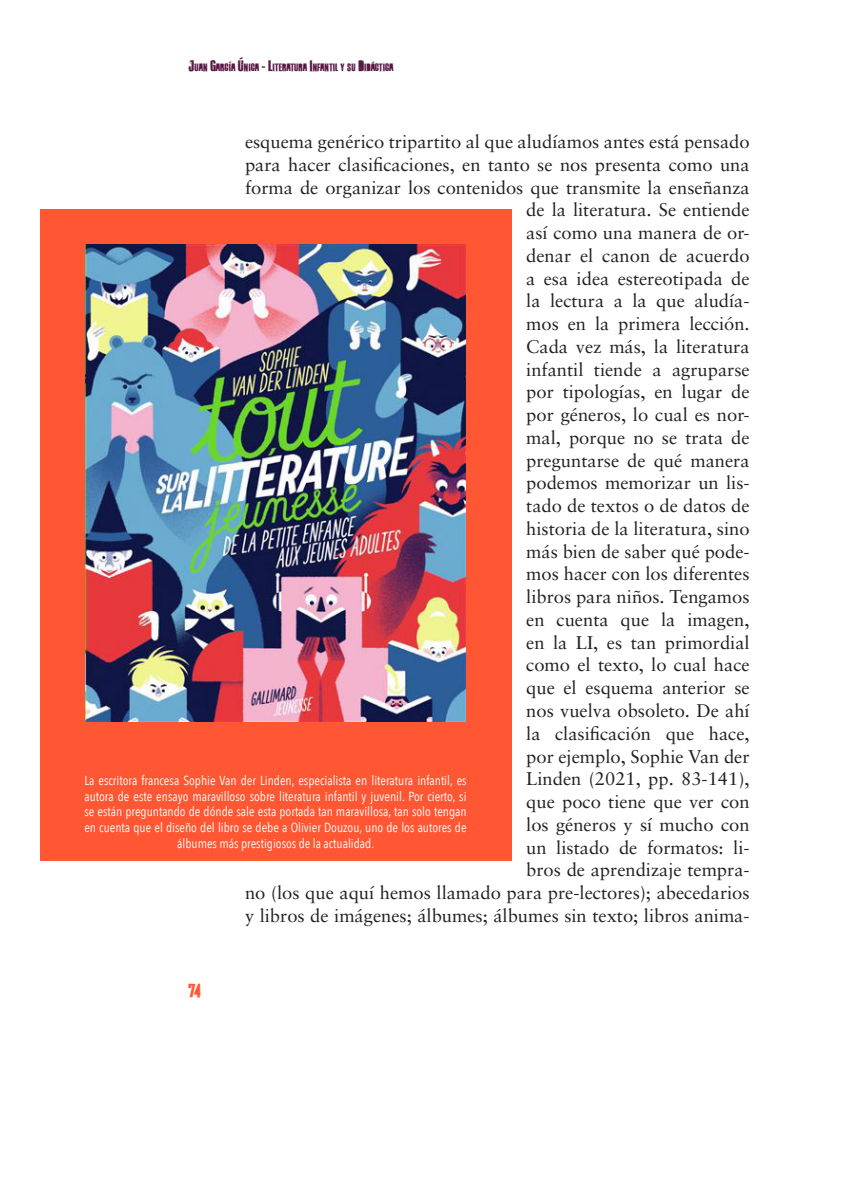
<style>
.page{position:relative;width:844px;height:1191px;background:#fff}
.page>*{position:absolute;margin:0;border:0;box-sizing:border-box;transform-origin:0 0}
.t1{font:18.38px/22.8px "Sabon LT Pro";color:#231f20;text-align:right}
.t2{font:18.38px "Octynaz";color:#ff5733}
.Pie_de_foto{font:13.12px/15.8px "Avenir Next Condensed";color:#fff;text-align:center}
.t3{font:10.33px "Octynaz";color:#581845}
.s1{font-size:14.88px}
</style>
<div class="page">
<div style="left:40px;top:209px;width:471px;height:547px;background:#ff5733"></div>
<img style="left:86px;top:244px;width:379px;height:477px">
<div style="left:40px;top:742px;width:471px;height:119px;background:#ff5733"></div>
<p class="t3" style="left:189px;top:61px;width:206px"><span class="s1">J</span>UAN <span class="s1">G</span>ARCÍA <span class="s1">Ú</span>NICA <span class="s1">- L</span>ITERATURA <span class="s1">I</span>NFANTIL Y SU <span class="s1">D</span>IDÁCTICA</p>
<p class="t1" style="left:245px;top:130px;width:506px">esquema genérico tripartito al que aludíamos antes está pensado para hacer clasificaciones, en tanto se nos presenta como una forma de organizar los contenidos que transmite la enseñanza de la literatura. Se entiende<br>así como una manera de or-<br>denar el canon de acuerdo<br>a esa idea estereotipada de<br>la lectura a la que aludía-<br>mos en la primera lección.<br>Cada vez más, la literatura<br>infantil tiende a agruparse<br>por tipologías, en lugar de<br>por géneros, lo cual es nor-<br>mal, porque no se trata de<br>preguntarse de qué manera<br>podemos memorizar un lis-<br>tado de textos o de datos de<br>historia de la literatura, sino<br>más bien de saber qué pode-<br>mos hacer con los diferentes<br>libros para niños. Tengamos<br>en cuenta que la imagen,<br>en la LI, es tan primordial<br>como el texto, lo cual hace<br>que el esquema anterior se<br>nos vuelva obsoleto. De ahí<br>la clasificación que hace,<br>por ejemplo, Sophie Van der<br>Linden (2021, pp. 83-141),<br>que poco tiene que ver con<br>los géneros y sí mucho con<br>un listado de formatos: li-<br>bros de aprendizaje tempra-<br>no (los que aquí hemos llamado para pre-lectores); abecedarios y libros de imágenes; álbumes; álbumes sin texto; libros anima-</p>
<p class="Pie_de_foto" style="left:84px;top:771px;width:383px">La escritora francesa Sophie Van der Linden, especialista en literatura infantil, es autora de este ensayo maravilloso sobre literatura infantil y juvenil. Por cierto, si se están preguntando de dónde sale esta portada tan maravillosa, tan solo tengan en cuenta que el diseño del libro se debe a Olivier Douzou, uno de los autores de álbumes más prestigiosos de la actualidad.</p>
<p class="t2" style="left:189px;top:979px;width:14px">74</p>
</div>
